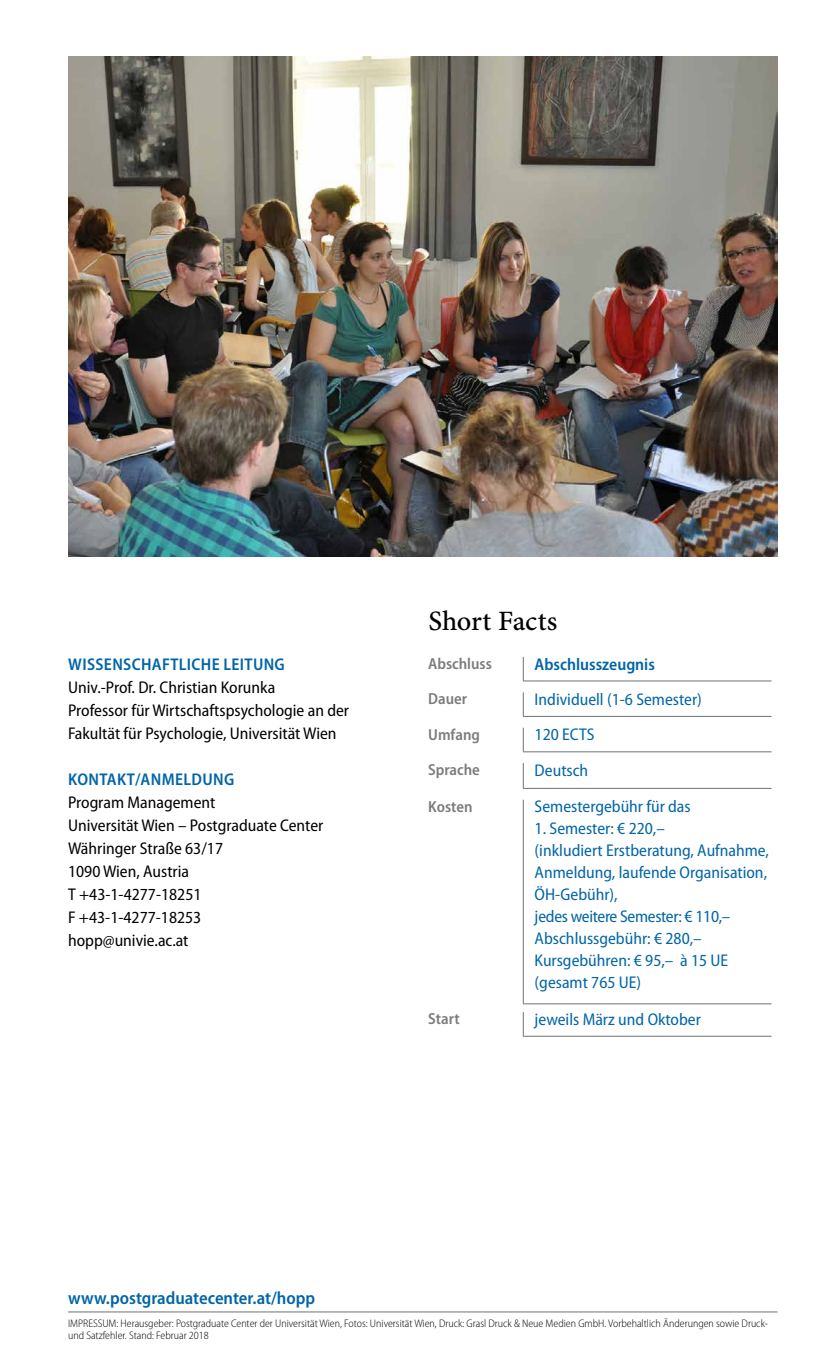
<style>
.page{position:relative;width:840px;height:1361px;background:#fff}
.page>*{position:absolute;margin:0;border:0;box-sizing:border-box;transform-origin:0 0}
.t1{font:28px "Minion Pro Medium Capt";letter-spacing:-.005em;color:#000}
.t2{font:600 semi-condensed 18px "Myriad Pro";color:#0065a6}
.t3{font:semi-condensed 17px/22px "Myriad Pro";color:#0065a6}
.t4{font:semi-condensed 17px/23px "Myriad Pro";color:#000}
.t5{font:600 semi-condensed 17px "Myriad Pro";letter-spacing:.02em;color:#0065a6}
.t6{font:600 semi-condensed 16px "Myriad Pro";color:#7b7c7e}
.t7{font:300 semi-condensed 11px/12px "Myriad Pro";color:#000}
</style>
<div class="page">
<svg style="left:522px;top:657px;width:1px;height:23px"></svg>
<hr style="left:522px;top:680px;width:249px;height:1px;background:#707172">
<svg style="left:522px;top:692px;width:1px;height:24px"></svg>
<hr style="left:522px;top:716px;width:249px;height:1px;background:#707172">
<svg style="left:522px;top:728px;width:1px;height:23px"></svg>
<hr style="left:522px;top:751px;width:249px;height:1px;background:#707172">
<svg style="left:522px;top:763px;width:1px;height:25px"></svg>
<hr style="left:522px;top:788px;width:249px;height:1px;background:#707172">
<hr style="left:522px;top:799px;width:1px;height:204px;background:#707172">
<hr style="left:522px;top:1003px;width:249px;height:1px;background:#707172">
<svg style="left:522px;top:1012px;width:1px;height:24px"></svg>
<hr style="left:522px;top:1036px;width:249px;height:1px;background:#707172">
<hr style="left:68px;top:1311px;width:709px;height:1px;background:#707172">
<img style="left:68px;top:57px;width:709px;height:500px">
<p class="t5" style="left:68px;top:653px;width:218px">wissenschaftliche leitung</p>
<p class="t4" style="left:68px;top:675px;width:282px">Univ.-Prof. Dr. Christian Korunka<br>Professor für Wirtschaftspsychologie an der<br>Fakultät für Psychologie, Universität Wien</p>
<p class="t5" style="left:68px;top:768px;width:167px">Kontakt/Anmeldung</p>
<p class="t4" style="left:68px;top:790px;width:256px">Program Management<br>Universität Wien – Postgraduate Center<br>Währinger Straße 63/17<br>1090 Wien, Austria<br>T +43-1-4277-18251<br>F +43-1-4277-18253 hopp@univie.ac.at</p>
<h1 class="t1" style="left:428px;top:604px;width:130px">Short Facts</h1>
<p class="t6" style="left:428px;top:653px;width:65px">Abschluss</p>
<p class="t5" style="left:534px;top:653px;width:122px">Abschlusszeugnis</p>
<p class="t6" style="left:428px;top:689px;width:40px">Dauer</p>
<p class="t3" style="left:534px;top:688px;width:169px">Individuell (1-6 Semester)</p>
<p class="t6" style="left:428px;top:724px;width:53px">Umfang</p>
<p class="t3" style="left:534px;top:723px;width:37px">120 ECTS</p>
<p class="t6" style="left:428px;top:760px;width:53px">Sprache</p>
<p class="t3" style="left:534px;top:759px;width:55px">Deutsch</p>
<p class="t6" style="left:428px;top:796px;width:46px">Kosten</p>
<p class="t3" style="left:534px;top:795px;width:157px">Semestergebühr für das</p>
<p class="t3" style="left:534px;top:817px;width:236px">1. Semester: € 220,–<br>(inkludiert Erstberatung, Aufnahme,<br>Anmeldung, laufende Organisation,<br>ÖH-Gebühr),<br>jedes weitere Semester: € 110,–<br>Abschlussgebühr: € 280,–<br>Kursgebühren: € 95,– à 15 UE (gesamt 765 UE)</p>
<p class="t6" style="left:428px;top:1008px;width:33px">Start</p>
<p class="t3" style="left:534px;top:1008px;width:168px">jeweils März und Oktober</p>
<p class="t2" style="left:68px;top:1287px;width:248px">www.postgraduatecenter.at/hopp</p>
<p class="t7" style="left:68px;top:1317px;width:701px">IMPRESSUM: Herausgeber: Postgraduate Center der Universität Wien, Fotos: Universität Wien, Druck: Grasl Druck &amp; Neue Medien GmbH. Vorbehaltlich Änderungen sowie Druck&shy;und Satzfehler. Stand: Februar 2018</p>
</div>
